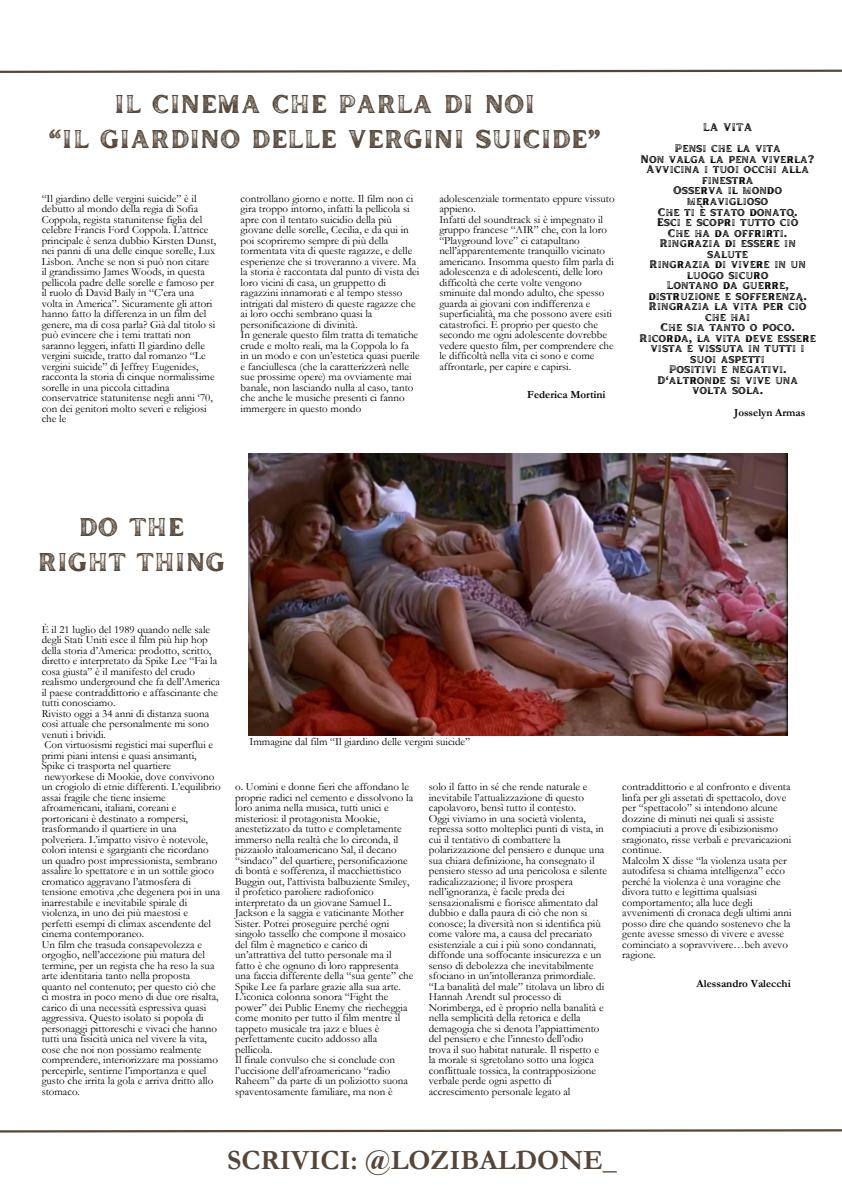
<style>
.page{position:relative;width:842px;height:1191px;background:#fff}
.page>*{position:absolute;margin:0;border:0;box-sizing:border-box;transform-origin:0 0}
.t1{font:700 28px "Garamond";color:#554639}
.t2{font:25.7px/35.2px "Inlander Texture";color:#554639;text-align:center}
.t3{font:11px/10.5px "Garamond";color:#000}
.t4{font:11px/10.5px "Inlander Texture";color:#000;text-align:center}
.t5{font:700 11px "Garamond";color:#000}
</style>
<div class="page">
<svg style="left:0;top:69px;width:842px;height:4px"></svg>
<svg style="left:0;top:1129px;width:842px;height:4px"></svg>
<img style="left:249px;top:453px;width:538px;height:282px">
<h2 class="t2" style="left:48px;top:85px;width:555px">IL CINEMA CHE PARLA DI NOI<br>“IL GIARDINO DELLE VERGINI SUICIDE”</h2>
<p class="t3" style="left:42px;top:193px;width:176px">“Il giardino delle vergini suicide” è il debutto al mondo della regia di Sofia Coppola, regista statunitense figlia del celebre Francis Ford Coppola. L’attrice principale è senza dubbio Kirsten Dunst, nei panni di una delle cinque sorelle, Lux Lisbon. Anche se non si può non citare il grandissimo James Woods, in questa pellicola padre delle sorelle e famoso per il ruolo di David Baily in “C’era una volta in America”. Sicuramente gli attori hanno fatto la differenza in un film del genere, ma di cosa parla? Già dal titolo si può evincere che i temi trattati non saranno leggeri, infatti Il giardino delle vergini suicide, tratto dal romanzo “Le vergini suicide” di Jeffrey Eugenides, racconta la storia di cinque normalissime sorelle in una piccola cittadina conservatrice statunitense negli anni ‘70, con dei genitori molto severi e religiosi che le</p>
<p class="t3" style="left:241px;top:193px;width:180px">controllano giorno e notte. Il film non ci gira troppo intorno, infatti la pellicola si apre con il tentato suicidio della più giovane delle sorelle, Cecilia, e da qui in poi scopriremo sempre di più della tormentata vita di queste ragazze, e delle esperienze che si troveranno a vivere. Ma la storia è raccontata dal punto di vista dei loro vicini di casa, un gruppetto di ragazzini innamorati e al tempo stesso intrigati dal mistero di queste ragazze che ai loro occhi sembrano quasi la personificazione di divinità.</p>
<p class="t3" style="left:241px;top:330px;width:181px">In generale questo film tratta di tematiche crude e molto reali, ma la Coppola lo fa in un modo e con un’estetica quasi puerile e fanciullesca (che la caratterizzerà nelle sue prossime opere) ma ovviamente mai banale, non lasciando nulla al caso, tanto che anche le musiche presenti ci fanno immergere in questo mondo</p>
<h4 class="t3" style="left:439px;top:193px;width:177px">adolescenziale tormentato eppure vissuto appieno.</h4>
<h3 class="t3" style="left:439px;top:214px;width:176px">Infatti del soundtrack si è impegnato il gruppo francese “AIR” che, con la loro “Playground love” ci catapultano nell’apparentemente tranquillo vicinato americano. Insomma questo film parla di adolescenza e di adolescenti, delle loro difficoltà che certe volte vengono sminuite dal mondo adulto, che spesso guarda ai giovani con indifferenza e superficialità, ma che possono avere esiti catastrofici. È proprio per questo che secondo me ogni adolescente dovrebbe vedere questo film, per comprendere che le difficoltà nella vita ci sono e come affrontarle, per capire e capirsi.</h3>
<p class="t5" style="left:527px;top:388px;width:80px">Federica Mortini</p>
<p class="t4" style="left:703px;top:122px;width:51px">LA VITA</p>
<p class="t4" style="left:674px;top:143px;width:108px">Pensi che la vita</p>
<p class="t4" style="left:640px;top:153px;width:176px">Non valga la pena viverla?</p>
<p class="t4" style="left:646px;top:164px;width:164px">Avvicina i tuoi occhi alla finestra</p>
<p class="t4" style="left:673px;top:185px;width:110px">Osserva il mondo meraviglioso</p>
<p class="t4" style="left:658px;top:206px;width:141px">Che ti è stato donato.</p>
<p class="t4" style="left:657px;top:216px;width:143px">Esci e scopri tutto ciò</p>
<p class="t4" style="left:668px;top:227px;width:121px">Che ha da offrirti.</p>
<p class="t4" style="left:659px;top:237px;width:138px">Ringrazia di essere in salute</p>
<p class="t4" style="left:649px;top:258px;width:158px">Ringrazia di vivere in un luogo sicuro</p>
<p class="t4" style="left:648px;top:279px;width:160px">Lontano da guerre, distruzione e sofferenza.</p>
<p class="t4" style="left:649px;top:300px;width:160px">Ringrazia la vita per ciò che hai</p>
<p class="t4" style="left:660px;top:321px;width:136px">Che sia tanto o poco.</p>
<p class="t4" style="left:639px;top:332px;width:178px">Ricorda, la vita deve essere vista e vissuta in tutti i suoi aspetti</p>
<p class="t4" style="left:669px;top:363px;width:119px">Positivi e negativi.</p>
<h4 class="t4" style="left:657px;top:374px;width:142px">D'altronde si vive una volta sola.</h4>
<h2 class="t5" style="left:734px;top:407px;width:73px">Josselyn Armas</h2>
<p class="t2" style="left:37px;top:508px;width:189px">DO THE<br>RIGHT THING</p>
<p class="t3" style="left:42px;top:624px;width:180px">È il 21 luglio del 1989 quando nelle sale degli Stati Uniti esce il film più hip hop della storia d’America: prodotto, scritto, diretto e interpretato da Spike Lee “Fai la cosa giusta” è il manifesto del crudo realismo underground che fa dell’America il paese contraddittorio e affascinante che tutti conosciamo.</p>
<p class="t3" style="left:42px;top:708px;width:169px;text-align:justify">Rivisto oggi a 34 anni di distanza suona così attuale che personalmente mi sono venuti i brividi.</p>
<p class="t3" style="left:42px;top:739px;width:173px">Con virtuosismi registici mai superflui e primi piani intensi e quasi ansimanti,<br>Spike ci trasporta nel quartiere</p>
<p class="t3" style="left:42px;top:771px;width:180px">newyorkese di Mookie, dove convivono un crogiolo di etnie differenti. L’equilibrio assai fragile che tiene insieme afroamericani, italiani, coreani e portoricani è destinato a rompersi, trasformando il quartiere in una polveriera. L’impatto visivo è notevole, colori intensi e sgargianti che ricordano un quadro post impressionista, sembrano assalire lo spettatore e in un sottile gioco cromatico aggravano l’atmosfera di tensione emotiva ,che degenera poi in una inarrestabile e inevitabile spirale di violenza, in uno dei più maestosi e perfetti esempi di climax ascendente del cinema contemporaneo.</p>
<p class="t3" style="left:42px;top:939px;width:178px">Un film che trasuda consapevolezza e orgoglio, nell’accezione più matura del termine, per un regista che ha reso la sua arte identitaria tanto nella proposta quanto nel contenuto; per questo ciò che ci mostra in poco meno di due ore risalta, carico di una necessità espressiva quasi aggressiva. Questo isolato si popola di personaggi pittoreschi e vivaci che hanno tutti una fisicità unica nel vivere la vita, cose che noi non possiamo realmente comprendere, interiorizzare ma possiamo percepirle, sentirne l’importanza e quel gusto che irrita la gola e arriva dritto allo stomaco.</p>
<h1 class="t3" style="left:250px;top:736px;width:222px">Immagine dal film “Il giardino delle vergini suicide”</h1>
<p class="t3" style="left:235px;top:781px;width:180px">o. Uomini e donne fieri che affondano le proprie radici nel cemento e dissolvono la loro anima nella musica, tutti unici e misteriosi: il protagonista Mookie, anestetizzato da tutto e completamente immerso nella realtà che lo circonda, il pizzaiolo italoamericano Sal, il decano “sindaco” del quartiere, personificazione di bontà e sofferenza, il macchiettistico Buggin out, l’attivista balbuziente Smiley, il profetico paroliere radiofonico interpretato da un giovane Samuel L.<br>Jackson e la saggia e vaticinante Mother Sister. Potrei proseguire perché ogni singolo tassello che compone il mosaico del film è magnetico e carico di un’attrattiva del tutto personale ma il fatto è che ognuno di loro rappresenta una faccia differente della “sua gente” che Spike Lee fa parlare grazie alla sua arte.</p>
<p class="t3" style="left:235px;top:991px;width:174px">L’iconica colonna sonora “Fight the power” dei Public Enemy che riecheggia come monito per tutto il film mentre il tappeto musicale tra jazz e blues è perfettamente cucito addosso alla pellicola.</p>
<p class="t3" style="left:235px;top:1054px;width:174px">Il finale convulso che si conclude con l’uccisione dell’afroamericano “radio Raheem” da parte di un poliziotto suona spaventosamente familiare, ma non è</p>
<p class="t3" style="left:429px;top:781px;width:160px">solo il fatto in sé che rende naturale e inevitabile l’attualizzazione di questo capolavoro, bensì tutto il contesto.</p>
<p class="t3" style="left:429px;top:813px;width:180px">Oggi viviamo in una società violenta, repressa sotto molteplici punti di vista, in cui il tentativo di combattere la polarizzazione del pensiero e dunque una sua chiara definizione, ha consegnato il pensiero stesso ad una pericolosa e silente radicalizzazione; il livore prospera nell’ignoranza, è facile preda dei sensazionalismi e fiorisce alimentato dal dubbio e dalla paura di ciò che non si conosce; la diversità non si identifica più come valore ma, a causa del precariato esistenziale a cui i più sono condannati, diffonde una soffocante insicurezza e un senso di debolezza che inevitabilmente sfociano in un’intolleranza primordiale.</p>
<p class="t3" style="left:429px;top:981px;width:177px">“La banalità del male” titolava un libro di Hannah Arendt sul processo di Norimberga, ed è proprio nella banalità e nella semplicità della retorica e della demagogia che si denota l’appiattimento del pensiero e che l’innesto dell’odio trova il suo habitat naturale. Il rispetto e la morale si sgretolano sotto una logica conflittuale tossica, la contrapposizione verbale perde ogni aspetto di accrescimento personale legato al</p>
<p class="t3" style="left:622px;top:781px;width:170px">contraddittorio e al confronto e diventa linfa per gli assetati di spettacolo, dove per “spettacolo” si intendono alcune dozzine di minuti nei quali si assiste compiaciuti a prove di esibizionismo sragionato, risse verbali e prevaricazioni continue.</p>
<p class="t3" style="left:622px;top:855px;width:171px">Malcolm X disse “la violenza usata per autodifesa si chiama intelligenza” ecco perché la violenza è una voragine che divora tutto e legittima qualsiasi comportamento; alla luce degli avvenimenti di cronaca degli ultimi anni posso dire che quando sostenevo che la gente avesse smesso di vivere e avesse cominciato a sopravvivere…beh avevo ragione.</p>
<h4 class="t5" style="left:697px;top:976px;width:96px">Alessandro Valecchi</h4>
<p class="t1" style="left:227px;top:1144px;width:391px">SCRIVICI: @LOZIBALDONE_</p>
</div>
